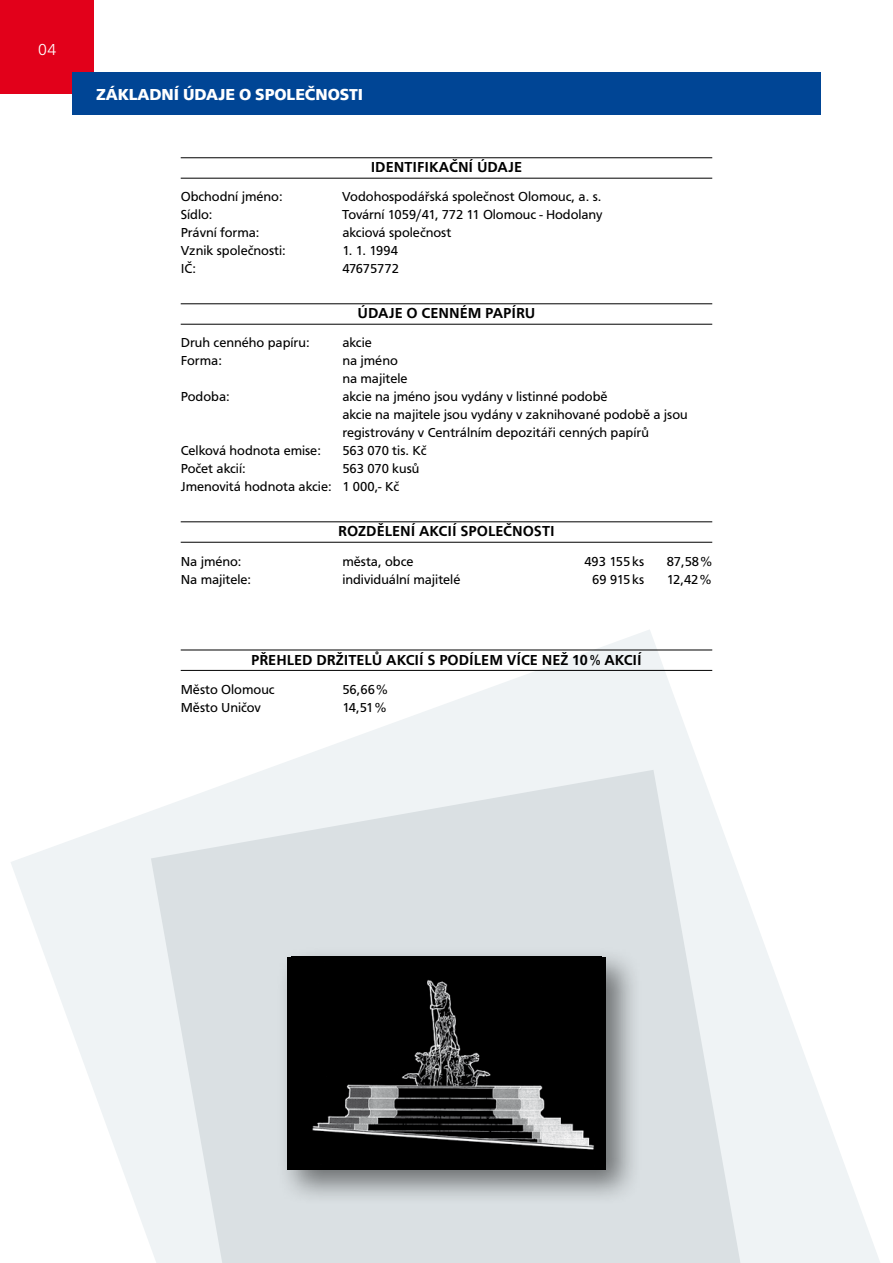
<style>
.page{position:relative;width:893px;height:1263px;background:#fff}
.page>*{position:absolute;margin:0;border:0;box-sizing:border-box;transform-origin:0 0}
.t1{font:700 16.5px "Frutus TEE";letter-spacing:-.005em;color:#fff}
.t2{font:16.5px "Frutus TEE Ligh";color:#fff}
.t3{font:500 15px "Frutus TEE";color:#000}
.t4{font:13.5px/18px "Frutus TEE";color:#000}
</style>
<div class="page">
<div style="left:0;top:0;width:94px;height:94px;background:#e2001a"></div>
<svg style="left:11px;top:630px;width:869px;height:633px"></svg>
<svg style="left:151px;top:770px;width:589px;height:493px;fill:#dae0e3"></svg>
<hr style="left:181px;top:157px;width:531px;height:1px;background:#000">
<hr style="left:181px;top:178px;width:531px;height:1px;background:#000">
<hr style="left:181px;top:303px;width:531px;height:1px;background:#000">
<hr style="left:181px;top:324px;width:531px;height:1px;background:#000">
<hr style="left:181px;top:521px;width:531px;height:1px;background:#000">
<hr style="left:181px;top:542px;width:531px;height:1px;background:#000">
<hr style="left:181px;top:649px;width:531px;height:1px;background:#000">
<hr style="left:181px;top:670px;width:531px;height:1px;background:#000">
<div style="left:72px;top:72px;width:749px;height:43px;background:#004595"></div>
<div style="left:275px;top:944px;width:376px;height:270px;background:#000;opacity:.5"></div>
<div style="left:287px;top:957px;width:319px;height:212px;background:#000"></div>
<img style="left:312px;top:980px;width:282px;height:170px">
<p class="t2" style="left:38px;top:41px;width:19px">04</p>
<p class="t1" style="left:96px;top:85px;width:269px">ZÁKLADNÍ ÚDAJE O SPOLEČNOSTI</p>
<p class="t3" style="left:371px;top:158px;width:153px">IDENTIFIKAČNÍ ÚDAJE</p>
<p class="t4" style="left:181px;top:188px;width:103px">Obchodní jméno:</p>
<p class="t4" style="left:342px;top:188px;width:261px">Vodohospodářská společnost Olomouc, a. s.</p>
<p class="t4" style="left:181px;top:206px;width:33px">Sídlo:</p>
<p class="t4" style="left:342px;top:206px;width:262px">Tovární 1059/41, 772 11 Olomouc - Hodolany</p>
<p class="t4" style="left:181px;top:224px;width:80px">Právní forma:</p>
<p class="t4" style="left:342px;top:224px;width:111px">akciová společnost</p>
<p class="t4" style="left:181px;top:242px;width:107px">Vznik společnosti:</p>
<p class="t4" style="left:342px;top:242px;width:57px">1. 1. 1994</p>
<p class="t4" style="left:181px;top:260px;width:17px">IČ:</p>
<p class="t4" style="left:342px;top:260px;width:58px">47675772</p>
<p class="t3" style="left:357px;top:304px;width:180px">ÚDAJE O CENNÉM PAPÍRU</p>
<p class="t4" style="left:181px;top:334px;width:130px">Druh cenného papíru:</p>
<p class="t4" style="left:342px;top:334px;width:31px">akcie</p>
<p class="t4" style="left:181px;top:352px;width:43px">Forma:</p>
<p class="t4" style="left:342px;top:352px;width:67px">na jméno na majitele</p>
<p class="t4" style="left:181px;top:388px;width:51px">Podoba:</p>
<p class="t4" style="left:342px;top:388px;width:347px">akcie na jméno jsou vydány v listinné podobě<br>akcie na majitele jsou vydány v zaknihované podobě a jsou registrovány v Centrálním depozitáři cenných papírů</p>
<p class="t4" style="left:181px;top:442px;width:142px">Celková hodnota emise:</p>
<p class="t4" style="left:342px;top:442px;width:86px">563 070 tis. Kč</p>
<p class="t4" style="left:181px;top:460px;width:66px">Počet akcií:</p>
<p class="t4" style="left:181px;top:460px;width:240px;text-indent:162px">563 070 kusů<br>Jmenovitá hodnota akcie: 1 000,- Kč</p>
<p class="t3" style="left:338px;top:522px;width:218px">ROZDĚLENÍ AKCIÍ SPOLEČNOSTI</p>
<p class="t4" style="left:181px;top:552px;width:62px">Na jméno:</p>
<p class="t4" style="left:342px;top:552px;width:73px">města, obce</p>
<p class="t4" style="left:584px;top:552px;width:61px">493 155ks</p>
<p class="t4" style="left:667px;top:552px;width:47px">87,58%</p>
<p class="t4" style="left:181px;top:570px;width:72px">Na majitele:</p>
<p class="t4" style="left:342px;top:570px;width:120px">individuální majitelé</p>
<p class="t4" style="left:592px;top:570px;width:54px">69 915ks</p>
<p class="t4" style="left:667px;top:570px;width:46px">12,42%</p>
<p class="t3" style="left:251px;top:651px;width:392px">PŘEHLED DRŽITELŮ AKCIÍ S PODÍLEM VÍCE NEŽ 10% AKCIÍ</p>
<p class="t4" style="left:181px;top:680px;width:96px">Město Olomouc</p>
<p class="t4" style="left:342px;top:680px;width:47px">56,66%</p>
<p class="t4" style="left:181px;top:698px;width:82px">Město Uničov</p>
<p class="t4" style="left:342px;top:698px;width:45px">14,51%</p>
</div>
